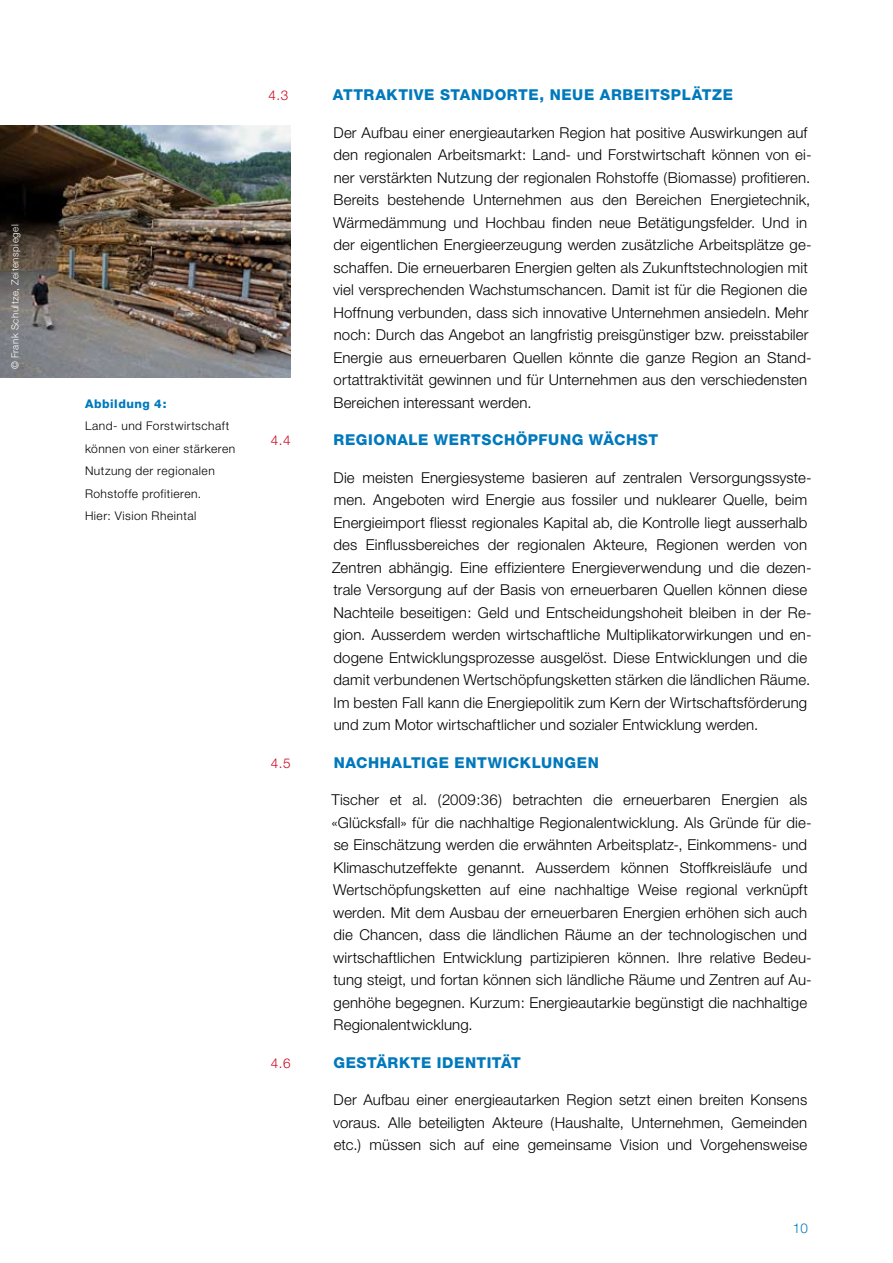
<style>
.page{position:relative;width:893px;height:1263px;background:#fff}
.page>*{position:absolute;margin:0;border:0;box-sizing:border-box;transform-origin:0 0}
.t1{font:300 15px/22.5px "Helvetica Neue CE";letter-spacing:.01em;color:#000}
.t2{font:800 15px "Helvetica Neue CE";letter-spacing:.04em;color:#0079bc}
.t3{font:300 13.5px "Helvetica Neue CE";color:#cd071e}
.t4{font:300 13.5px "Helvetica Neue CE";color:#0079bc}
.t5{font:300 12px/22.5px "Helvetica Neue CE";letter-spacing:.04em;color:#000}
.t6{font:800 12px "Helvetica Neue CE";color:#0079bc}
.t7{font:300 9.75px "Helvetica Neue CE";letter-spacing:.045em;color:#fff}
</style>
<div class="page">
<img style="left:0;top:125px;width:291px;height:253px">
<p class="t7" style="left:9px;top:369px;width:146px;rotate:-90deg">© Frank Schultze, Zeitenspiegel</p>
<p class="t3" style="left:269px;top:87px;width:21px">4.3</p>
<p class="t6" style="left:85px;top:396px;width:83px">ABBILDUNG 4:</p>
<p class="t5" style="left:85px;top:414px;width:152px">Land- und Forstwirtschaft können von einer stärkeren<br>Nutzung der regionalen<br>Rohstoffe profitieren.<br>Hier: Vision Rheintal</p>
<p class="t3" style="left:271px;top:432px;width:21px">4.4</p>
<p class="t3" style="left:271px;top:755px;width:21px">4.5</p>
<p class="t3" style="left:271px;top:1055px;width:21px">4.6</p>
<p class="t2" style="left:333px;top:86px;width:391px">ATTRAKTIVE STANDORTE, NEUE ARBEITSPLÄTZE</p>
<p class="t1" style="left:333px;top:121px;width:480px">Der Aufbau einer energieautarken Region hat positive Auswirkungen auf den regionalen Arbeitsmarkt: Land- und Forstwirtschaft können von ei&shy;ner verstärkten Nutzung der regionalen Rohstoffe (Biomasse) profitieren.<br>Bereits bestehende U nternehmen aus den Bereichen Energietechnik, Wärmedämmung und Hochbau finden neue Betätigungsfelder. U nd in der eigentlichen Energieerzeugung werden zusätzliche Arbeitsplätze ge&shy;schaffen. Die erneuerbaren Energien gelten als Zukunftstechnologien mit viel versprechenden Wachstumschancen. Damit ist für die Regionen die Hoffnung verbunden, dass sich innovative U nternehmen ansiedeln. Mehr noch: Durch das Angebot an langfristig preisgünstiger bzw. preisstabiler Energie aus erneuerbaren Quellen könnte die ganze Region an Stand&shy;ortattraktivität gewinnen und für U nternehmen aus den verschiedensten Bereichen interessant werden.</p>
<p class="t2" style="left:334px;top:431px;width:160px">REGIONALE WERTSCH</p>
<p class="t2" style="left:516px;top:431px;width:111px">ÖPFUNG WÄCHS</p>
<p class="t2" style="left:648px;top:431px;width:11px">T</p>
<p class="t1" style="left:332px;top:466px;width:481px">Die meisten Energiesysteme basieren auf zentralen Versorgungssyste&shy;men. Angeboten wird Energie aus fossiler und nuklearer Quelle, beim Energieimport fliesst regionales Kapital ab, die Kontrolle liegt ausserhalb des Einflussbereiches der regionalen Akteure, Regionen werden von Zentren abhängig. Eine effizientere Energieverwendung und die dezen&shy;trale Versorgung auf der Basis von erneuerbaren Quellen können diese Nachteile beseitigen: Geld und Entscheidungshoheit bleiben in der Re&shy;gion. Ausserdem werden wirtschaftliche Multiplikatorwirkungen und en&shy;dogene Entwicklungsprozesse ausgelöst. Diese Entwicklungen und die damit verbundenen Wertschöpfungsketten stärken die ländlichen Räume.<br>Im besten Fall kann die Energiepolitik zum Kern der Wirtschaftsförderung und zum Motor wirtschaftlicher und sozialer Entwicklung werden.</p>
<p class="t2" style="left:334px;top:753px;width:35px">NACHH</p>
<p class="t2" style="left:392px;top:753px;width:209px">ALTIGE ENTWICKLUNGEN</p>
<p class="t1" style="left:331px;top:788px;width:482px">Tischer et al. (2009:36) betrachten die erneuerbaren Energien als «Glücksfall» für die nachhaltige Regionalentwicklung. Als Gründe für die&shy;se Einschätzung werden die erwähnten Arbeitsplatz-, Einkommens- und Klimaschutzeffekte genannt. Ausserdem können Stoffkreisläufe und Wertschöpfungsketten auf eine nachhaltige Weise regional verknüpft werden. Mit dem Ausbau der erneuerbaren Energien erhöhen sich auch die Chancen, dass die ländlichen Räume an der technologischen und wirtschaftlichen Entwicklung partizipieren können. Ihre relative Bedeu&shy;tung steigt, und fortan können sich ländliche Räume und Zentren auf Au&shy;genhöhe begegnen. Kurzum: Energieautarkie begünstigt die nachhaltige Regionalentwicklung.</p>
<p class="t2" style="left:333px;top:1053px;width:12px">GES</p>
<p class="t2" style="left:367px;top:1053px;width:155px">TÄRKTE IDENTITÄT</p>
<p class="t1" style="left:333px;top:1088px;width:476px;text-align:justify">Der Aufbau einer energieautarken Region setzt einen breiten Konsens voraus. Alle beteiligten Akteure (Haushalte, U nternehmen, Gemeinden etc.) müssen sich auf eine gemeinsame Vision und Vorgehensweise</p>
<p class="t4" style="left:793px;top:1220px;width:17px">10</p>
</div>
